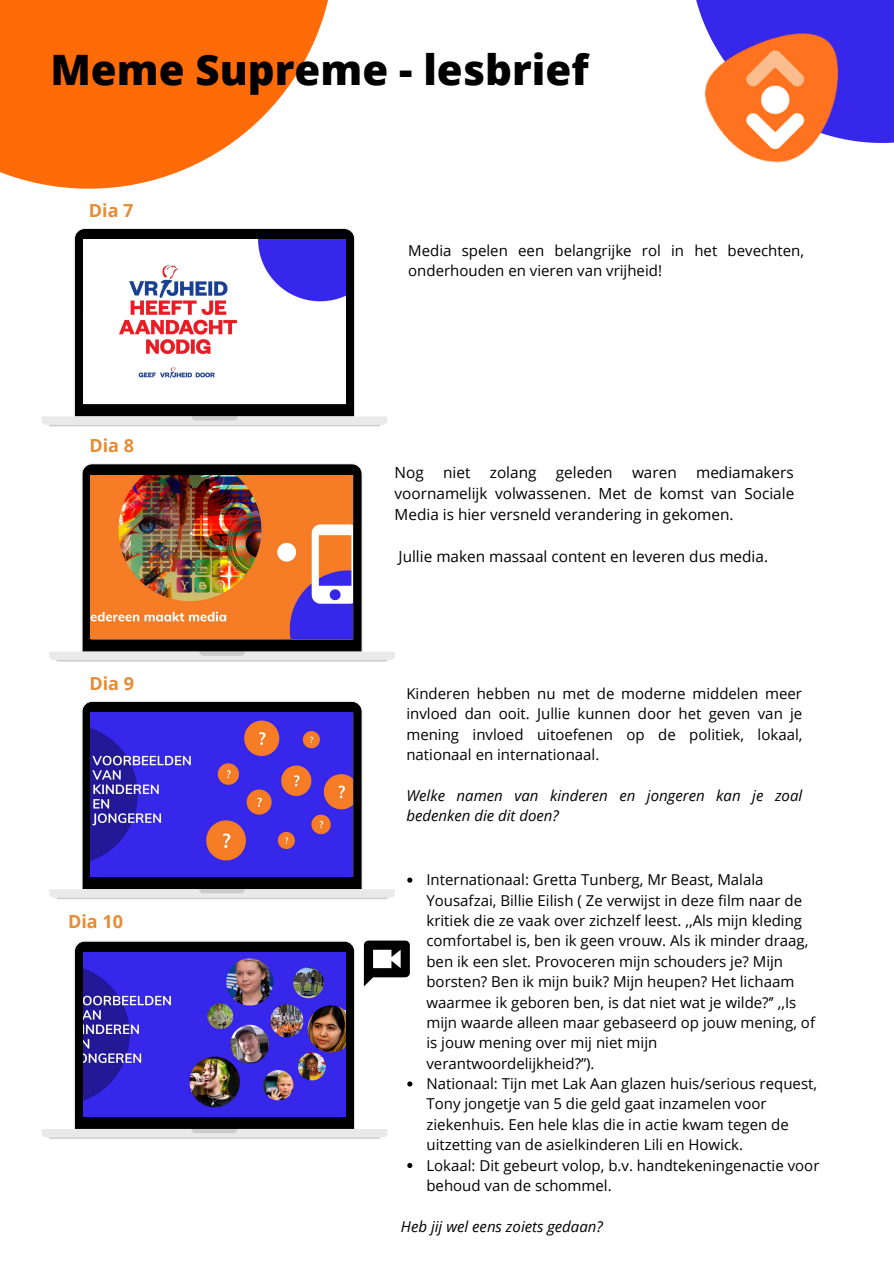
<style>
.page{position:relative;width:894px;height:1264px;background:#fff}
.page>*{position:absolute;margin:0;border:0;box-sizing:border-box;transform-origin:0 0}
.t1{font:800 41.85px "Open Sans";color:#000}
.t2{font:700 18px "Open Sans";color:#e58c37}
.t3{font:15.3px/21.1px "Open Sans";color:#000;text-align:justify}
.t4{font:15px/20.4px "Open Sans";color:#000}
.t5{font:italic 15px/20.4px "Open Sans";color:#000}
</style>
<div class="page">
<div style="left:696px;top:0;width:197px;height:143px;background:#3727eb"></div>
<img style="left:697px;top:32px;width:166px;height:131px">
<svg style="left:0;top:0;width:328px;height:189px;fill:#ff6b07"></svg>
<svg style="left:49px;top:701px;width:346px;height:196px"></svg>
<svg style="left:56px;top:889px;width:331px;height:10px;background:#e3e3e3"></svg>
<img style="left:91px;top:712px;width:262px;height:164px">
<svg style="left:42px;top:228px;width:345px;height:197px"></svg>
<svg style="left:49px;top:416px;width:331px;height:10px;background:#e1e1e1"></svg>
<img style="left:83px;top:240px;width:262px;height:164px">
<svg style="left:49px;top:463px;width:346px;height:197px"></svg>
<svg style="left:56px;top:651px;width:331px;height:10px;background:#ddd"></svg>
<img style="left:91px;top:475px;width:262px;height:164px">
<svg style="left:42px;top:941px;width:345px;height:196px"></svg>
<svg style="left:49px;top:1128px;width:331px;height:10px;background:#d4d4d4"></svg>
<img style="left:83px;top:952px;width:262px;height:164px">
<svg style="left:407px;top:877px;width:5px;height:5px"></svg>
<svg style="left:407px;top:1081px;width:5px;height:5px"></svg>
<svg style="left:407px;top:1163px;width:5px;height:4px"></svg>
<svg style="left:364px;top:940px;width:46px;height:46px"></svg>
<h1 class="t1" style="left:50px;top:40px;width:539px">Meme Supreme - lesbrief</h1>
<p class="t2" style="left:89px;top:198px;width:46px">Dia 7</p>
<p class="t2" style="left:89px;top:433px;width:46px">Dia 8</p>
<p class="t2" style="left:89px;top:671px;width:46px">Dia 9</p>
<p class="t2" style="left:68px;top:908px;width:56px">Dia 10</p>
<p class="t4" style="left:408px;top:240px;width:397px">Media spelen een belangrijke rol in het bevechten, onderhouden en vieren van vrijheid!</p>
<p class="t3" style="left:394px;top:461px;width:401px;text-indent:301px">mediamakers voornamelijk volwassenen. Met de komst van Sociale Media is hier versneld verandering in gekomen.</p>
<p class="t3" style="left:398px;top:546px;width:371px">Jullie maken massaal content en leveren dus media.</p>
<p class="t3" style="left:394px;top:461px;width:31px">Nog</p>
<p class="t3" style="left:443px;top:461px;width:29px">niet</p>
<p class="t3" style="left:489px;top:461px;width:48px">zolang</p>
<p class="t3" style="left:555px;top:461px;width:58px">geleden</p>
<p class="t3" style="left:632px;top:461px;width:46px">waren</p>
<p class="t4" style="left:406px;top:683px;width:397px;text-align:justify">Kinderen hebben nu met de moderne middelen meer invloed dan ooit. Jullie kunnen door het geven van je mening invloed uitoefenen op de politiek, lokaal, nationaal en internationaal.</p>
<p class="t5" style="left:406px;top:785px;width:397px">Welke namen van kinderen en jongeren kan je zoal bedenken die dit doen?</p>
<p class="t4" style="left:426px;top:869px;width:394px">Internationaal: Gretta Tunberg, Mr Beast, Malala Yousafzai, Billie Eilish ( Ze verwijst in deze film naar de kritiek die ze vaak over zichzelf leest. ,,Als mijn kleding comfortabel is, ben ik geen vrouw. Als ik minder draag, ben ik een slet. Provoceren mijn schouders je? Mijn borsten? Ben ik mijn buik? Mijn heupen? Het lichaam waarmee ik geboren ben, is dat niet wat je wilde?’’ ,,Is mijn waarde alleen maar gebaseerd op jouw mening, of is jouw mening over mij niet mijn verantwoordelijkheid?’’).<br>Nationaal: Tijn met Lak Aan glazen huis/serious request, Tony jongetje van 5 die geld gaat inzamelen voor ziekenhuis. Een hele klas die in actie kwam tegen de uitzetting van de asielkinderen Lili en Howick.<br>Lokaal: Dit gebeurt volop, b.v. handtekeningenactie voor behoud van de schommel.</p>
<p class="t5" style="left:401px;top:1215px;width:203px">Heb jij wel eens zoiets gedaan?</p>
</div>
